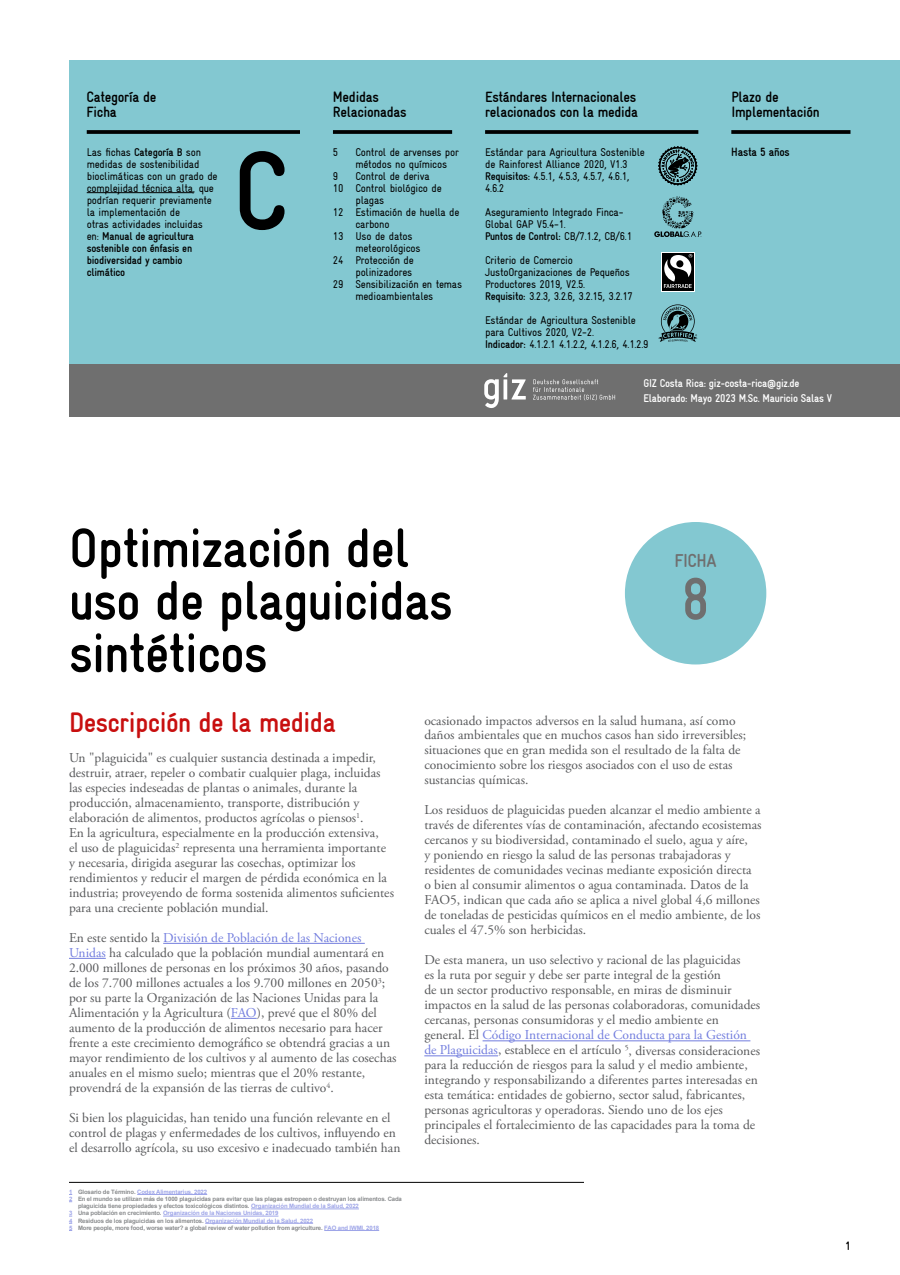
<style>
.page{position:relative;width:900px;height:1275px;background:#fff}
.page>*{position:absolute;margin:0;border:0;box-sizing:border-box;transform-origin:0 0}
.t1{font:700 condensed 112.5px "GIZ Gravur TT";color:#000}
.t2{font:700 condensed 60px "GIZ Gravur TT";color:#6f6f6f}
.t3{font:700 condensed 55.5px/52.5px "GIZ Gravur TT";letter-spacing:-.02em;color:#000}
.t4{font:700 condensed 28.5px "GIZ Gravur TT";letter-spacing:-.02em;color:#c80f0f}
.t5{font:700 condensed 18.75px "GIZ Gravur TT";letter-spacing:-.02em;color:#6f6f6f}
.t6{font:700 condensed 15px/15px "GIZ Gravur TT";letter-spacing:-.02em;color:#000}
.t7{font:13.5px/15px "Adobe Garamond Pro";color:#58595b}
.t8{font:700 condensed 12px "GIZ Gravur TT";letter-spacing:-.02em;color:#000}
.t9{font:condensed 11.25px/12px "GIZ Gravur TT";letter-spacing:-.02em;color:#000}
.t10{font:700 condensed 11.25px/15px "GIZ Gravur TT";letter-spacing:-.02em;color:#fff}
.t11{font:700 6px "Arial";letter-spacing:-.02em;color:#8a8c8e}
.t12{font:700 6px "Arial";letter-spacing:-.02em;color:#9ea5e8}
.s1{font-weight:700}
.s2{color:#727dde}
.s3{color:#8a8c8e}
.s4{color:#9ea5e8}
</style>
<div class="page">
<div style="left:69px;top:60px;width:831px;height:357px;background:#83c8d1"></div>
<hr style="left:87px;top:192px;width:106px;height:1px;background:#000">
<div style="left:625px;top:522px;width:141px;height:142px;background:#83c8d1;border-radius:50%"></div>
<hr style="left:137px;top:1194px;width:70px;height:1px;background:#9ea5e8">
<hr style="left:251px;top:1209px;width:108px;height:1px;background:#9ea5e8">
<hr style="left:163px;top:1216px;width:115px;height:1px;background:#9ea5e8">
<hr style="left:205px;top:1223px;width:108px;height:1px;background:#9ea5e8">
<hr style="left:324px;top:1230px;width:55px;height:1px;background:#9ea5e8">
<hr style="left:69px;top:1182px;width:515px;height:1px;background:#000">
<svg style="left:87px;top:130px;width:213px;height:4px"></svg>
<svg style="left:485px;top:130px;width:213px;height:4px"></svg>
<svg style="left:333px;top:130px;width:119px;height:4px"></svg>
<svg style="left:731px;top:130px;width:119px;height:4px"></svg>
<svg style="left:658px;top:304px;width:40px;height:38px"></svg>
<svg style="left:658px;top:146px;width:39px;height:39px"></svg>
<svg style="left:661px;top:252px;width:33px;height:39px"></svg>
<div style="left:662px;top:253px;width:32px;height:37px;background:#000"></div>
<svg style="left:664px;top:254px;width:28px;height:34px"></svg>
<svg style="left:654px;top:196px;width:48px;height:41px"></svg>
<hr style="left:163px;top:943px;width:202px;height:1px;background:#727dde">
<hr style="left:69px;top:958px;width:37px;height:1px;background:#727dde">
<svg style="left:231px;top:1018px;width:26px;height:1px"></svg>
<hr style="left:483px;top:1041px;width:267px;height:1px;background:#727dde">
<hr style="left:424px;top:1056px;width:74px;height:1px;background:#727dde">
<div style="left:69px;top:364px;width:831px;height:53px;background:#6f6f6f"></div>
<svg style="left:484px;top:373px;width:42px;height:35px"></svg>
<svg style="left:533px;top:379px;width:82px;height:21px"></svg>
<p class="t6" style="left:87px;top:89px;width:71px">Categoría de<br>Ficha</p>
<p class="t6" style="left:333px;top:89px;width:75px">Medidas<br>Relacionadas</p>
<p class="t6" style="left:485px;top:89px;width:155px">Estándares Internacionales relacionados con la medida</p>
<p class="t6" style="left:731px;top:89px;width:90px">Plazo de<br>Implementación</p>
<p class="t9" style="left:87px;top:146px;width:132px">Las fichas <span class="s1">Categoría B</span> son medidas de sostenibilidad bioclimáticas con un grado de complejidad técnica alta, que podrían requerir previamente la implementación de<br>otras actividades incluidas en: <span class="s1">Manual de agricultura sostenible con énfasis en biodiversidad y cambio climático</span></p>
<p class="t9" style="left:333px;top:146px;width:7px">5</p>
<p class="t9" style="left:355px;top:146px;width:105px">Control de arvenses por</p>
<p class="t8" style="left:731px;top:146px;width:60px">Hasta 5 años</p>
<p class="t9" style="left:485px;top:146px;width:161px">Estándar para Agricultura Sostenible de Rainforest Alliance 2020, V1.3<br><span class="s1">Requisitos:</span> 4.5.1, 4.5.3, 4.5.7, 4.6.1,<br>4.6.2</p>
<p class="t9" style="left:485px;top:206px;width:149px">Aseguramiento Integrado Finca-<br>Global GAP V5.4-1.<br><span class="s1">Puntos de Control:</span> CB/7.1.2, CB/6.1</p>
<p class="t9" style="left:485px;top:254px;width:149px">Criterio de Comercio<br>JustoOrganizaciones de Pequeños<br>Productores 2019, V2.5.<br><span class="s1">Requisito:</span> 3.2.3, 3.2.6, 3.2.15, 3.2.17</p>
<p class="t9" style="left:485px;top:314px;width:165px">Estándar de Agricultura Sostenible para Cultivos 2020, V2-2.<br><span class="s1">Indicador:</span> 4.1.2.1 4.1.2.2, 4.1.2.6, 4.1.2.9</p>
<h1 class="t1" style="left:233px;top:129px;width:57px">C</h1>
<p class="t9" style="left:355px;top:158px;width:93px">métodos no químicos</p>
<p class="t9" style="left:333px;top:170px;width:7px">9</p>
<p class="t9" style="left:355px;top:170px;width:76px">Control de deriva</p>
<p class="t9" style="left:333px;top:182px;width:110px">10 Control biológico de</p>
<p class="t9" style="left:355px;top:194px;width:30px">plagas</p>
<p class="t9" style="left:333px;top:206px;width:128px">12 Estimación de huella de</p>
<p class="t9" style="left:355px;top:218px;width:36px">carbono</p>
<p class="t9" style="left:333px;top:230px;width:81px">13 Uso de datos</p>
<p class="t9" style="left:355px;top:242px;width:67px">meteorológicos</p>
<p class="t9" style="left:333px;top:254px;width:82px">24 Protección de</p>
<p class="t9" style="left:355px;top:266px;width:58px">polinizadores</p>
<p class="t9" style="left:333px;top:278px;width:131px">29 Sensibilización en temas</p>
<p class="t9" style="left:355px;top:290px;width:79px">medioambientales</p>
<p class="t10" style="left:643px;top:376px;width:190px">GIZ Costa Rica: giz-costa-rica@giz.de<br>Elaborado: Mayo 2023 M.Sc. Mauricio Salas V</p>
<h3 class="t3" style="left:69px;top:522px;width:385px">Optimización del uso de plaguicidas sintéticos</h3>
<h3 class="t5" style="left:675px;top:550px;width:44px">FICHA</h3>
<h2 class="t2" style="left:681px;top:566px;width:30px">8</h2>
<h3 class="t4" style="left:69px;top:707px;width:268px">Descripción de la medida</h3>
<p class="t7" style="left:69px;top:751px;width:327px">Un "plaguicida" es cualquier sustancia destinada a impedir, destruir, atraer, repeler o combatir cualquier plaga, incluidas las especies indeseadas de plantas o animales, durante la producción, almacenamiento, transporte, distribución y elaboración de alimentos, productos agrícolas o piensos<sup>1</sup>.<br>En la agricultura, especialmente en la producción extensiva,<br>el uso de plaguicidas<sup>2</sup> representa una herramienta importante y necesaria, dirigida asegurar las cosechas, optimizar los rendimientos y reducir el margen de pérdida económica en la industria; proveyendo de forma sostenida alimentos suficientes para una creciente población mundial.</p>
<p class="t7" style="left:69px;top:931px;width:329px">En este sentido la <span class="s2">División de Población de las Naciones Unidas</span> ha calculado que la población mundial aumentará en 2.000 millones de personas en los próximos 30 años, pasando de los 7.700 millones actuales a los 9.700 millones en 2050<sup>3</sup>; por su parte la Organización de las Naciones Unidas para la Alimentación y la Agricultura (<span class="s2">FAO</span>), prevé que el 80% del aumento de la producción de alimentos necesario para hacer frente a este crecimiento demográfico se obtendrá gracias a un mayor rendimiento de los cultivos y al aumento de las cosechas anuales en el mismo suelo; mientras que el 20% restante, provendrá de la expansión de las tierras de cultivo<sup>4</sup>.</p>
<p class="t7" style="left:69px;top:1111px;width:333px">Si bien los plaguicidas, han tenido una función relevante en el control de plagas y enfermedades de los cultivos, influyendo en el desarrollo agrícola, su uso excesivo e inadecuado también han</p>
<p class="t12" style="left:69px;top:1188px;width:140px">1 <span class="s3">Glosario de Término.</span> Codex Alimentarius, 2022</p>
<p class="t11" style="left:69px;top:1195px;width:334px"><span class="s4">2</span> En el mundo se utilizan más de 1000 plaguicidas para evitar que las plagas estropeen o destruyan los alimentos. Cada</p>
<p class="t11" style="left:78px;top:1202px;width:282px">plaguicida tiene propiedades y efectos toxicológicos distintos. <span class="s4">Organización Mundial de la Salud, 2022</span></p>
<p class="t12" style="left:69px;top:1209px;width:211px">3 <span class="s3">Una población en crecimiento.</span> Organización de la Naciones Unidas, 2019</p>
<p class="t11" style="left:69px;top:1217px;width:246px"><span class="s4">4</span> Residuos de los plaguicidas en los alimentos. <span class="s4">Organización Mundial de la Salud, 2022</span></p>
<p class="t11" style="left:69px;top:1224px;width:312px"><span class="s4">5</span> More people, more food, worse water? a global review of water pollution from agriculture. <span class="s4">FAO and IWMI, 2018</span></p>
<p class="t7" style="left:424px;top:713px;width:324px">ocasionado impactos adversos en la salud humana, así como daños ambientales que en muchos casos han sido irreversibles; situaciones que en gran medida son el resultado de la falta de conocimiento sobre los riesgos asociados con el uso de estas sustancias químicas.</p>
<p class="t7" style="left:424px;top:803px;width:339px">Los residuos de plaguicidas pueden alcanzar el medio ambiente a través de diferentes vías de contaminación, afectando ecosistemas cercanos y su biodiversidad, contaminado el suelo, agua y aíre,<br>y poniendo en riesgo la salud de las personas trabajadoras y residentes de comunidades vecinas mediante exposición directa<br>o bien al consumir alimentos o agua contaminada. Datos de la FAO5, indican que cada año se aplica a nivel global 4,6 millones de toneladas de pesticidas químicos en el medio ambiente, de los cuales el 47.5% son herbicidas.</p>
<p class="t7" style="left:424px;top:953px;width:337px">De esta manera, un uso selectivo y racional de las plaguicidas<br>es la ruta por seguir y debe ser parte integral de la gestión<br>de un sector productivo responsable, en miras de disminuir impactos en la salud de las personas colaboradoras, comunidades cercanas, personas consumidoras y el medio ambiente en general. El <span class="s2">Código Internacional de Conducta para la Gestión de Plaguicidas</span>, establece en el artículo <sup>5</sup>, diversas consideraciones para la reducción de riesgos para la salud y el medio ambiente, integrando y responsabilizando a diferentes partes interesadas en esta temática: entidades de gobierno, sector salud, fabricantes, personas agricultoras y operadoras. Siendo uno de los ejes principales el fortalecimiento de las capacidades para la toma de decisiones.</p>
<p class="t8" style="left:845px;top:1239px;width:7px">1</p>
</div>
